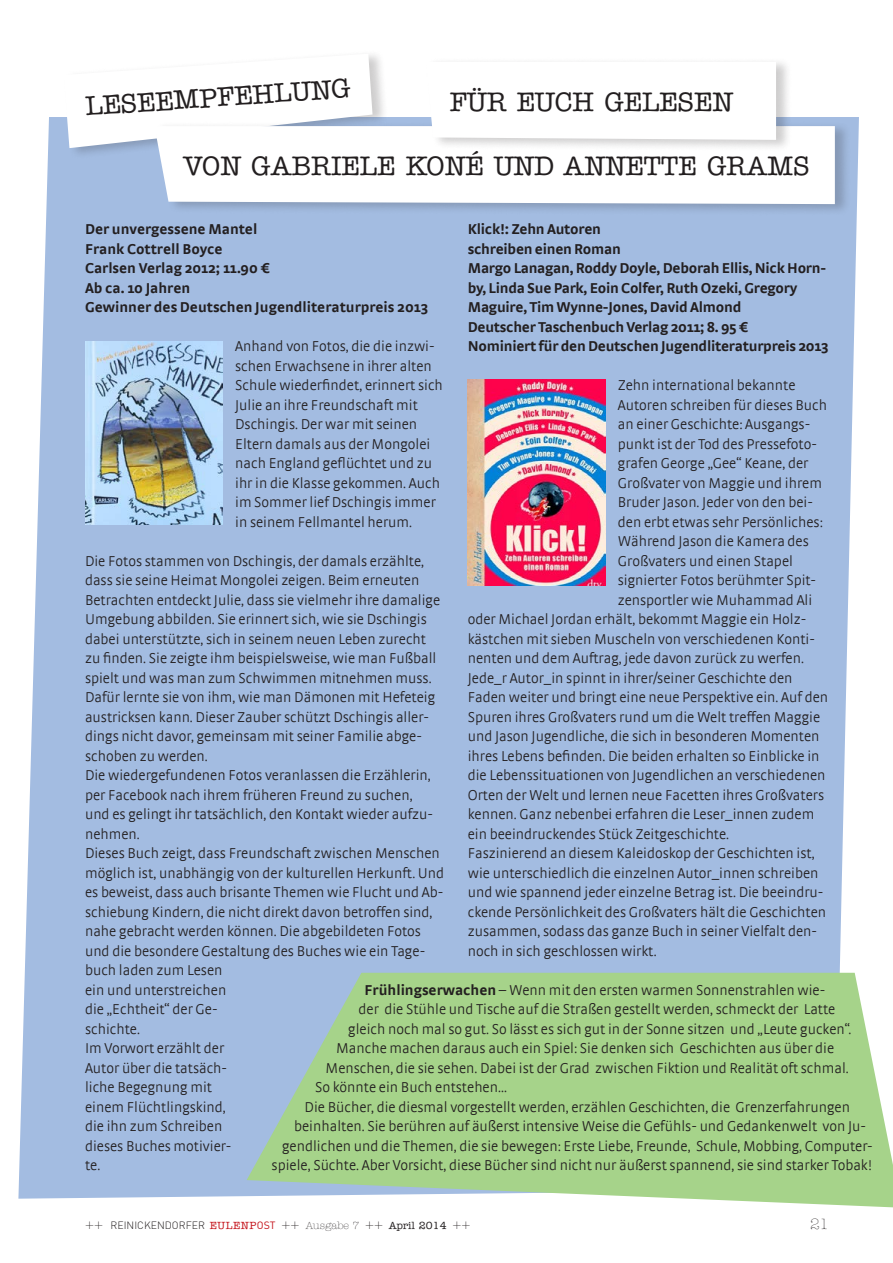
<style>
.page{position:relative;width:893px;height:1263px;background:#fff}
.page>*{position:absolute;margin:0;border:0;box-sizing:border-box;transform-origin:0 0}
.t1{font:500 27px "American Typewriter";color:#231f20}
.t2{font:300 15px/19.5px "Strada TF";color:#231f20}
.t3{font:700 15px/19.5px "Strada";letter-spacing:-.015em;color:#231f20}
.t4{font:300 15px "American Typewriter";color:#231f20}
.t5{font:300 10.5px "DIN";color:#231f20}
.s1{font-family:"Strada";font-weight:700}
.s2{font-family:"American Typewriter";font-stretch:condensed;font-size:15px}
.s3{font-family:"American Typewriter";font-weight:500;color:#c4121a}
.s4{font-weight:400;color:#c4121a}
.s5{font-family:"American Typewriter"}
.s6{font-family:"American Typewriter";font-weight:500}
</style>
<div class="page">
<div style="left:18px;top:117px;width:841px;height:1082px;background:#a3bce1"></div>
<div style="left:63px;top:49px;width:325px;height:111px;background:#231f20;opacity:.22"></div>
<svg style="left:64px;top:54px;width:309px;height:94px"></svg>
<img style="left:85px;top:341px;width:137px;height:183px">
<img style="left:468px;top:379px;width:137px;height:206px">
<div style="left:154px;top:121px;width:697px;height:95px;background:#231f20;opacity:.22"></div>
<svg style="left:154px;top:126px;width:681px;height:78px"></svg>
<div style="left:425px;top:57px;width:367px;height:95px;background:#231f20;opacity:.22"></div>
<svg style="left:426px;top:62px;width:350px;height:78px"></svg>
<svg style="left:247px;top:973px;width:646px;height:234px;background:#abd399"></svg>
<h1 class="t1" style="left:84px;top:91px;width:267px;rotate:-4deg">LESEEMPFEHLUNG</h1>
<h1 class="t1" style="left:450px;top:87px;width:284px">FÜR EUCH GELESEN</h1>
<h1 class="t1" style="left:183px;top:151px;width:628px">VON GABRIELE KONÉ UND ANNETTE GRAMS</h1>
<p class="t3" style="left:468px;top:219px;width:362px">Klick!: Zehn Autoren<br>schreiben einen Roman<br>Margo Lanagan, Roddy Doyle, Deborah Ellis, Nick Horn&shy;by, Linda Sue Park, Eoin Colfer, Ruth Ozeki, Gregory Maguire, Tim Wynne-Jones, David Almond<br>Deutscher Taschenbuch Verlag 2011; 8. 95 €<br>Nominiert für den Deutschen Jugendliteraturpreis 2013</p>
<p class="t2" style="left:618px;top:375px;width:179px">Zehn international bekannte</p>
<p class="t2" style="left:618px;top:395px;width:211px">Autoren schreiben für dieses Buch</p>
<p class="t2" style="left:618px;top:414px;width:194px">an einer Geschichte: Ausgangs-</p>
<p class="t2" style="left:618px;top:434px;width:201px">punkt ist der Tod des Pressefoto-</p>
<p class="t2" style="left:618px;top:453px;width:192px">grafen George „Gee“ Keane, der</p>
<p class="t2" style="left:618px;top:473px;width:206px">Großvater von Maggie und ihrem</p>
<p class="t2" style="left:618px;top:492px;width:197px">Bruder Jason. Jeder von den bei-</p>
<p class="t2" style="left:618px;top:512px;width:206px">den erbt etwas sehr Persönliches:</p>
<p class="t2" style="left:618px;top:531px;width:193px">Während Jason die Kamera des</p>
<p class="t2" style="left:618px;top:551px;width:177px">Großvaters und einen Stapel</p>
<p class="t2" style="left:618px;top:570px;width:200px">signierter Fotos berühmter Spit-</p>
<p class="t2" style="left:618px;top:590px;width:196px">zensportler wie Muhammad Ali</p>
<p class="t2" style="left:468px;top:609px;width:340px">oder Michael Jordan erhält, bekommt Maggie ein Holz-</p>
<p class="t2" style="left:468px;top:629px;width:349px">kästchen mit sieben Muscheln von verschiedenen Konti-</p>
<p class="t2" style="left:468px;top:648px;width:338px">nenten und dem Auftrag, jede davon zurück zu werfen.</p>
<p class="t2" style="left:468px;top:668px;width:326px">Jede_r Autor_in spinnt in ihrer/seiner Geschichte den</p>
<p class="t2" style="left:468px;top:687px;width:362px">Faden weiter und bringt eine neue Perspektive ein. Auf den</p>
<p class="t2" style="left:468px;top:707px;width:354px">Spuren ihres Großvaters rund um die Welt treffen Maggie</p>
<p class="t2" style="left:468px;top:726px;width:353px">und Jason Jugendliche, die sich in besonderen Momenten</p>
<p class="t2" style="left:468px;top:746px;width:353px">ihres Lebens befinden. Die beiden erhalten so Einblicke in</p>
<p class="t2" style="left:468px;top:765px;width:359px">die Lebenssituationen von Jugendlichen an verschiedenen</p>
<p class="t2" style="left:468px;top:785px;width:358px">Orten der Welt und lernen neue Facetten ihres Großvaters</p>
<p class="t2" style="left:468px;top:804px;width:348px">kennen. Ganz nebenbei erfahren die Leser_innen zudem</p>
<p class="t2" style="left:468px;top:824px;width:263px">ein beeindruckendes Stück Zeitgeschichte.</p>
<p class="t2" style="left:468px;top:843px;width:349px">Faszinierend an diesem Kaleidoskop der Geschichten ist,</p>
<p class="t2" style="left:468px;top:863px;width:352px">wie unterschiedlich die einzelnen Autor_innen schreiben</p>
<p class="t2" style="left:468px;top:882px;width:357px">und wie spannend jeder einzelne Betrag ist. Die beeindru-</p>
<p class="t2" style="left:468px;top:902px;width:360px">ckende Persönlichkeit des Großvaters hält die Geschichten</p>
<p class="t2" style="left:468px;top:921px;width:351px">zusammen, sodass das ganze Buch in seiner Vielfalt den-</p>
<p class="t2" style="left:468px;top:941px;width:190px">noch in sich geschlossen wirkt.</p>
<p class="t3" style="left:85px;top:219px;width:344px">Der unvergessene Mantel<br>Frank Cottrell Boyce<br>Carlsen Verlag 2012; 11.90 €<br>Ab ca. 10 Jahren<br>Gewinner des Deutschen Jugendliteraturpreis 2013</p>
<p class="t2" style="left:235px;top:336px;width:209px">Anhand von Fotos, die die inzwi&shy;schen Erwachsene in ihrer alten<br>Schule wiederfindet, erinnert sich<br>Julie an ihre Freundschaft mit<br>Dschingis. Der war mit seinen<br>Eltern damals aus der Mongolei nach England geflüchtet und zu ihr in die Klasse gekommen. Auch im Sommer lief Dschingis immer in seinem Fellmantel herum.</p>
<p class="t2" style="left:85px;top:551px;width:361px">Die Fotos stammen von Dschingis, der damals erzählte, dass sie seine Heimat Mongolei zeigen. Beim erneuten Betrachten entdeckt Julie, dass sie vielmehr ihre damalige Umgebung abbilden. Sie erinnert sich, wie sie Dschingis dabei unterstützte, sich in seinem neuen Leben zurecht zu finden. Sie zeigte ihm beispielsweise, wie man Fußball spielt und was man zum Schwimmen mitnehmen muss.<br>Dafür lernte sie von ihm, wie man Dämonen mit Hefeteig austricksen kann. Dieser Zauber schützt Dschingis aller&shy;dings nicht davor, gemeinsam mit seiner Familie abge&shy;schoben zu werden.<br>Die wiedergefundenen Fotos veranlassen die Erzählerin, per Facebook nach ihrem früheren Freund zu suchen,<br>und es gelingt ihr tatsächlich, den Kontakt wieder aufzu&shy;nehmen.<br>Dieses Buch zeigt, dass Freundschaft zwischen Menschen möglich ist, unabhängig von der kulturellen Herkunft. Und es beweist, dass auch brisante Themen wie Flucht und Ab&shy;schiebung Kindern, die nicht direkt davon betroffen sind, nahe gebracht werden können. Die abgebildeten Fotos und die besondere Gestaltung des Buches wie ein Tage&shy;buch laden zum Lesen<br>ein und unterstreichen<br>die „Echtheit“ der Ge-<br>schichte.<br>Im Vorwort erzählt der<br>Autor über die tatsäch-<br>liche Begegnung mit<br>einem Flüchtlingskind,<br>die ihn zum Schreiben<br>dieses Buches motivier-<br>te.</p>
<p class="t2" style="left:365px;top:980px;width:462px"><span class="s1">Frühlingserwachen</span> – Wenn mit den ersten warmen Sonnenstrahlen wie-</p>
<p class="t2" style="left:359px;top:999px;width:478px">der die Stühle und Tische auf die Straßen gestellt werden, schmeckt der Latte</p>
<p class="t2" style="left:348px;top:1019px;width:505px">gleich noch mal so gut. So lässt es sich gut in der Sonne sitzen und „Leute gucken“.</p>
<p class="t2" style="left:336px;top:1038px;width:500px">Manche machen daraus auch ein Spiel: Sie denken sich Geschichten aus über die</p>
<p class="t2" style="left:326px;top:1058px;width:525px">Menschen, die sie sehen. Dabei ist der Grad zwischen Fiktion und Realität oft schmal.</p>
<p class="t2" style="left:315px;top:1077px;width:193px">So könnte ein Buch entstehen...</p>
<p class="t2" style="left:305px;top:1097px;width:547px">Die Bücher, die diesmal vorgestellt werden, erzählen Geschichten, die Grenzerfahrungen</p>
<p class="t2" style="left:294px;top:1116px;width:573px">beinhalten. Sie berühren auf äußerst intensive Weise die Gefühls- und Gedankenwelt von Ju-</p>
<p class="t2" style="left:282px;top:1136px;width:592px">gendlichen und die Themen, die sie bewegen: Erste Liebe, Freunde, Schule, Mobbing, Computer-</p>
<p class="t2" style="left:272px;top:1155px;width:602px">spiele, Süchte. Aber Vorsicht, diese Bücher sind nicht nur äußerst spannend, sie sind starker Tobak!</p>
<p class="t5" style="left:85px;top:1218px;width:387px"><span class="s2">++</span> REINICKENDORFER <span class="s3">EULENP</span><span class="s4">OST</span> <span class="s2">++</span> <span class="s5">Ausgabe 7</span> <span class="s2">++</span> <span class="s6">April 2014</span> <span class="s2">++</span></p>
<p class="t4" style="left:810px;top:1215px;width:21px">21</p>
</div>
